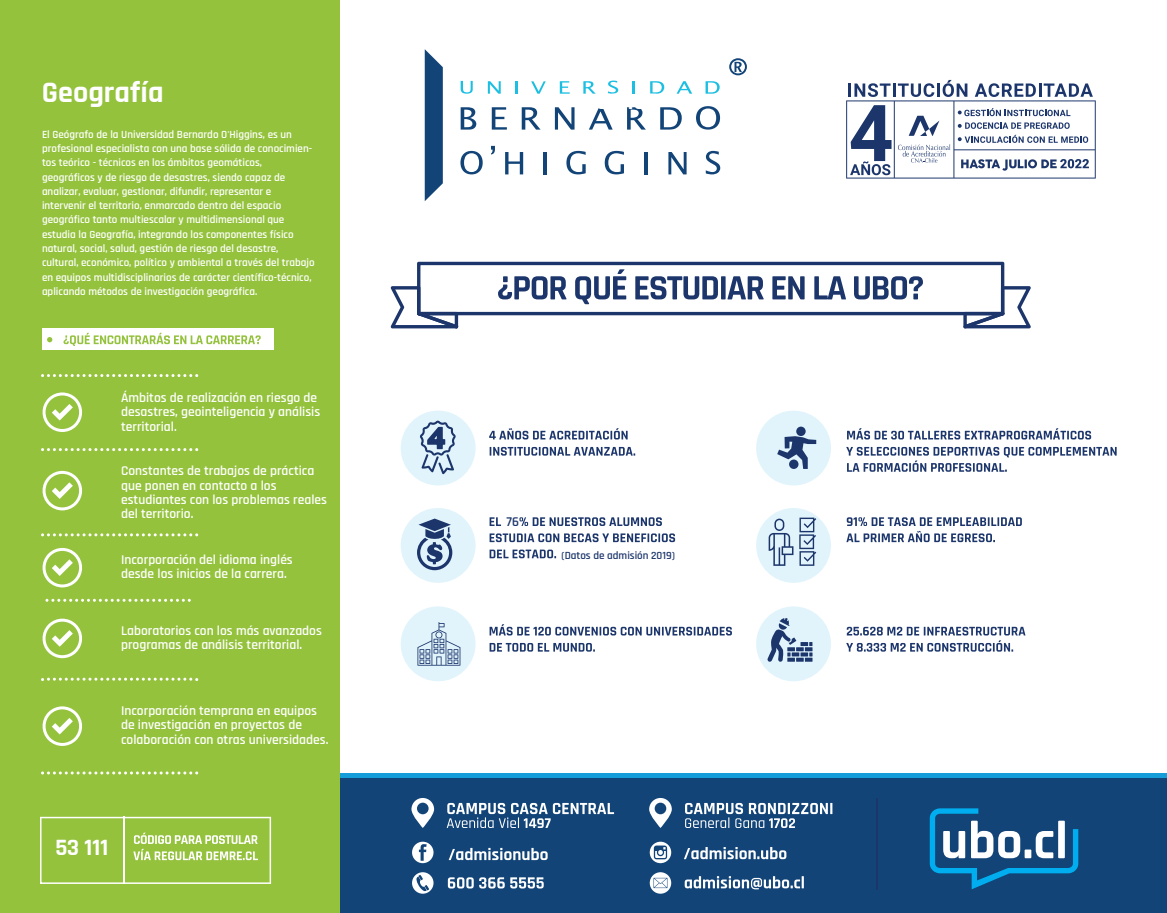
<style>
.page{position:relative;width:1167px;height:913px;background:#fff}
.page>*{position:absolute;margin:0;border:0;box-sizing:border-box;transform-origin:0 0}
.t1{font:700 30px "Rajdhani";color:#fff}
.t2{font:700 23.7px "Rajdhani";color:#fff}
.t3{font:600 13.5px/14.2px "Rajdhani";color:#fff}
.t4{font:600 13.5px "Rajdhani";color:#1c366c}
.t5{font:600 11.1px/14.2px "Rajdhani";color:#fff}
.t6{font:600 11.1px "Rajdhani";color:#1c366c}
</style>
<div class="page">
<div style="left:400px;top:606px;width:75px;height:75px;background:#e1f4fc;border-radius:50%"></div>
<div style="left:756px;top:606px;width:74px;height:75px;background:#e1f4fc;border-radius:50%"></div>
<div style="left:400px;top:410px;width:75px;height:75px;background:#e1f4fc;border-radius:50%"></div>
<div style="left:756px;top:410px;width:74px;height:75px;background:#e1f4fc;border-radius:50%"></div>
<div style="left:400px;top:508px;width:75px;height:74px;background:#e1f4fc;border-radius:50%"></div>
<div style="left:756px;top:508px;width:74px;height:74px;background:#e1f4fc;border-radius:50%"></div>
<svg style="left:1004px;top:286px;width:26px;height:42px"></svg>
<div style="left:0;top:772px;width:1166px;height:18px;background:#159dd9"></div>
<div style="left:0;top:778px;width:1166px;height:134px;background:#124478"></div>
<svg style="left:424px;top:49px;width:18px;height:152px"></svg>
<svg style="left:460px;top:107px;width:16px;height:23px"></svg>
<svg style="left:491px;top:107px;width:15px;height:23px"></svg>
<svg style="left:521px;top:107px;width:19px;height:23px"></svg>
<svg style="left:554px;top:107px;width:20px;height:23px"></svg>
<svg style="left:589px;top:107px;width:23px;height:23px"></svg>
<svg style="left:627px;top:107px;width:18px;height:23px"></svg>
<svg style="left:660px;top:107px;width:21px;height:23px"></svg>
<svg style="left:696px;top:106px;width:23px;height:24px"></svg>
<svg style="left:505px;top:152px;width:18px;height:22px"></svg>
<hr style="left:543px;top:152px;width:4px;height:22px;background:#124478">
<svg style="left:566px;top:151px;width:19px;height:23px"></svg>
<svg style="left:604px;top:151px;width:19px;height:23px"></svg>
<hr style="left:644px;top:152px;width:3px;height:22px;background:#124478">
<svg style="left:668px;top:152px;width:18px;height:22px"></svg>
<svg style="left:705px;top:151px;width:15px;height:23px"></svg>
<svg style="left:460px;top:151px;width:22px;height:23px"></svg>
<svg style="left:491px;top:146px;width:4px;height:8px"></svg>
<svg style="left:460px;top:81px;width:12px;height:13px"></svg>
<svg style="left:487px;top:81px;width:13px;height:13px"></svg>
<svg style="left:515px;top:81px;width:2px;height:13px"></svg>
<svg style="left:531px;top:81px;width:14px;height:13px"></svg>
<svg style="left:559px;top:81px;width:10px;height:13px"></svg>
<svg style="left:583px;top:81px;width:12px;height:13px"></svg>
<svg style="left:608px;top:81px;width:10px;height:13px"></svg>
<svg style="left:632px;top:81px;width:2px;height:13px"></svg>
<svg style="left:650px;top:81px;width:14px;height:13px"></svg>
<svg style="left:676px;top:81px;width:16px;height:13px"></svg>
<svg style="left:705px;top:81px;width:14px;height:13px"></svg>
<svg style="left:729px;top:58px;width:17px;height:17px"></svg>
<svg style="left:390px;top:262px;width:614px;height:66px"></svg>
<svg style="left:489px;top:447px;width:146px;height:8px"></svg>
<svg style="left:489px;top:428px;width:138px;height:11px"></svg>
<svg style="left:489px;top:549px;width:67px;height:9px"></svg>
<svg style="left:489px;top:533px;width:186px;height:9px"></svg>
<svg style="left:489px;top:517px;width:172px;height:9px"></svg>
<svg style="left:846px;top:447px;width:270px;height:24px"></svg>
<svg style="left:847px;top:428px;width:243px;height:11px"></svg>
<svg style="left:846px;top:517px;width:175px;height:25px"></svg>
<svg style="left:489px;top:643px;width:105px;height:8px"></svg>
<svg style="left:489px;top:624px;width:242px;height:11px"></svg>
<svg style="left:846px;top:626px;width:179px;height:25px"></svg>
<svg style="left:799px;top:517px;width:17px;height:48px"></svg>
<svg style="left:768px;top:518px;width:25px;height:47px"></svg>
<svg style="left:417px;top:622px;width:43px;height:43px"></svg>
<div style="left:796px;top:426px;width:9px;height:10px;background:#1c366c;border-radius:50%"></div>
<svg style="left:777px;top:436px;width:39px;height:33px"></svg>
<svg style="left:417px;top:518px;width:35px;height:52px"></svg>
<svg style="left:767px;top:618px;width:45px;height:43px"></svg>
<svg style="left:420px;top:420px;width:35px;height:54px"></svg>
<svg style="left:447px;top:802px;width:167px;height:25px"></svg>
<svg style="left:649px;top:798px;width:22px;height:29px"></svg>
<svg style="left:411px;top:798px;width:23px;height:29px"></svg>
<svg style="left:685px;top:802px;width:147px;height:25px"></svg>
<div style="left:0;top:0;width:340px;height:912px;background:#94c23d"></div>
<svg style="left:41px;top:448px;width:157px;height:3px"></svg>
<svg style="left:41px;top:374px;width:157px;height:3px"></svg>
<svg style="left:41px;top:677px;width:157px;height:4px"></svg>
<svg style="left:41px;top:771px;width:157px;height:3px"></svg>
<svg style="left:45px;top:598px;width:146px;height:3px"></svg>
<svg style="left:41px;top:533px;width:157px;height:3px"></svg>
<div style="left:43px;top:329px;width:231px;height:21px;background:#fff"></div>
<hr style="left:875px;top:797px;width:2px;height:92px;background:#1c366c">
<svg style="left:448px;top:847px;width:99px;height:13px"></svg>
<svg style="left:684px;top:847px;width:102px;height:12px"></svg>
<svg style="left:448px;top:877px;width:95px;height:11px"></svg>
<div style="left:412px;top:841px;width:21px;height:22px;background:#fff;border-radius:50%"></div>
<svg style="left:419px;top:844px;width:7px;height:16px"></svg>
<svg style="left:649px;top:841px;width:22px;height:22px"></svg>
<svg style="left:653px;top:845px;width:14px;height:14px"></svg>
<div style="left:412px;top:872px;width:21px;height:21px;background:#fff;border-radius:50%"></div>
<svg style="left:416px;top:874px;width:13px;height:17px"></svg>
<svg style="left:929px;top:808px;width:148px;height:81px"></svg>
<svg style="left:684px;top:876px;width:119px;height:13px"></svg>
<svg style="left:649px;top:872px;width:22px;height:21px"></svg>
<svg style="left:653px;top:877px;width:14px;height:11px"></svg>
<svg style="left:846px;top:80px;width:249px;height:98px"></svg>
<svg style="left:42px;top:392px;width:40px;height:40px"></svg>
<svg style="left:42px;top:471px;width:40px;height:39px"></svg>
<svg style="left:42px;top:548px;width:40px;height:39px"></svg>
<svg style="left:42px;top:618px;width:40px;height:40px"></svg>
<svg style="left:42px;top:706px;width:40px;height:39px"></svg>
<svg style="left:40px;top:816px;width:231px;height:67px"></svg>
<hr style="left:123px;top:816px;width:2px;height:67px;background:#fff">
<svg style="left:63px;top:333px;width:198px;height:13px"></svg>
<svg style="left:47px;top:337px;width:5px;height:5px"></svg>
<h1 class="t1" style="left:42px;top:74px;width:123px">Geografía</h1>
<p class="t5" style="left:42px;top:127px;width:274px">El Geógrafo de la Universidad Bernardo O'Higgins, es un profesional especialista con una base sólida de conocimien&shy;tos teórico - técnicos en los ámbitos geomáticos, geográficos y de riesgo de desastres, siendo capaz de analizar, evaluar, gestionar, difundir, representar e intervenir el territorio, enmarcado dentro del espacio geográfico tanto multiescalar y multidimensional que estudia la Geografía, integrando los componentes físico natural, social, salud, gestión de riesgo del desastre, cultural, económico, político y ambiental a través del trabajo en equipos multidisciplinarios de carácter científico-técnico, aplicando métodos de investigación geográfica.</p>
<p class="t3" style="left:121px;top:391px;width:201px">Ámbitos de realización en riesgo de desastres, geointeligencia y análisis territorial.</p>
<p class="t3" style="left:121px;top:464px;width:207px">Constantes de trabajos de práctica que ponen en contacto a los estudiantes con los problemas reales del territorio.</p>
<p class="t3" style="left:121px;top:552px;width:173px">Incorporación del idioma inglés desde los inicios de la carrera.</p>
<p class="t3" style="left:121px;top:623px;width:202px">Laboratorios con los más avanzados programas de análisis territorial.</p>
<p class="t3" style="left:121px;top:704px;width:209px">Incorporación temprana en equipos de investigación en proyectos de colaboración con otras universidades.</p>
<h2 class="t2" style="left:55px;top:833px;width:54px">53 111</h2>
<h2 class="t2" style="left:596px;top:87px;width:61px">53 107</h2>
<p class="t4" style="left:506px;top:513px;width:14px">76</p>
<p class="t6" style="left:561px;top:548px;width:115px">(Datos de admisión 2019)</p>
</div>
